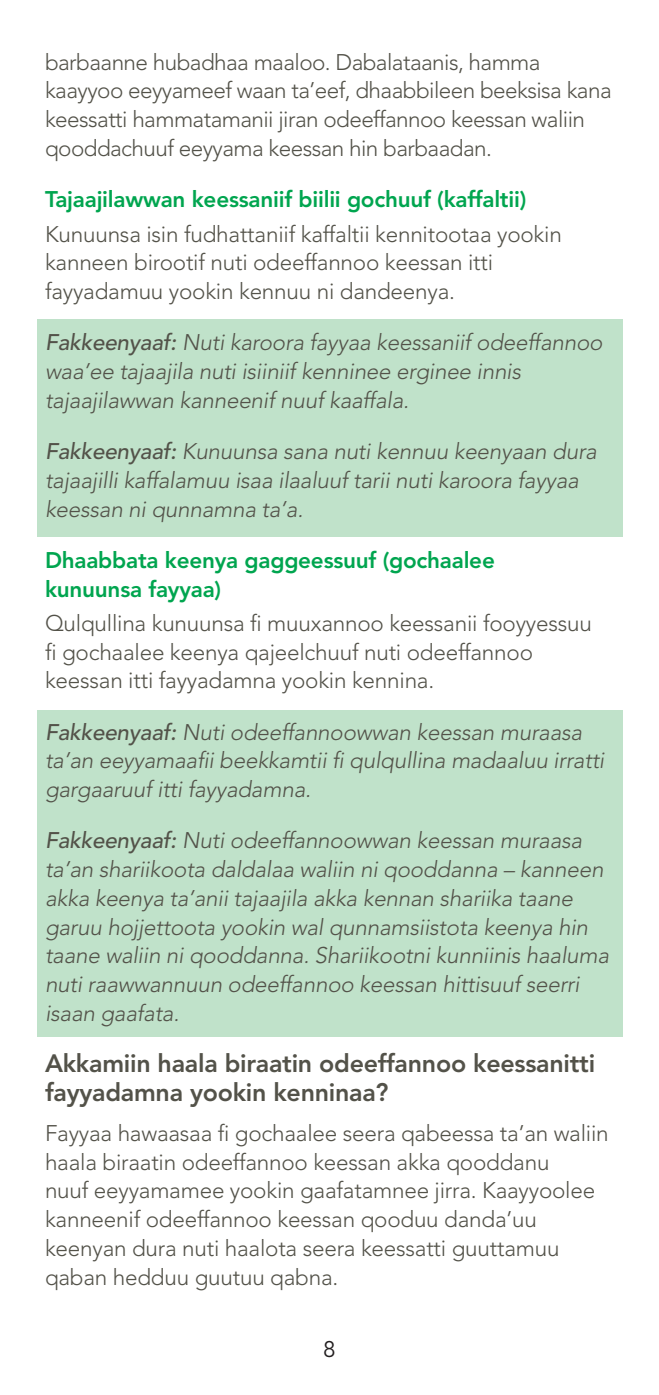
<style>
.page{position:relative;width:659px;height:1395px;background:#fff}
.page>*{position:absolute;margin:0;border:0;box-sizing:border-box;transform-origin:0 0}
.t1{font:800 25px/28.8px "Avenir";letter-spacing:-.01em;color:#535249}
.t2{font:italic 300 22.5px/28.8px "Avenir";letter-spacing:-.01em;color:#535249}
.t3{font:300 22.5px/28.8px "Avenir";letter-spacing:-.01em;color:#535249}
.t4{font:800 22.5px/28.8px "Avenir";letter-spacing:-.01em;color:#00a54f}
.t5{font:22.5px "Avenir";color:#231f20}
.s1{font-weight:500}
</style>
<div class="page">
<div style="left:38px;top:319px;width:585px;height:218px;background:#c0e2ca"></div>
<div style="left:38px;top:710px;width:585px;height:326px;background:#c0e2ca"></div>
<p class="t3" style="left:45px;top:47px;width:568px">barbaanne hubadhaa maaloo. Dabalataanis, hamma kaayyoo eeyyameef waan ta’eef, dhaabbileen beeksisa kana keessatti hammatamanii jiran odeeffannoo keessan waliin qooddachuuf eeyyama keessan hin barbaadan.</p>
<p class="t4" style="left:45px;top:185px;width:483px">Tajaajilawwan keessaniif biilii gochuuf (kaffaltii)</p>
<p class="t3" style="left:45px;top:219px;width:518px">Kunuunsa isin fudhattaniif kaffaltii kennitootaa yookin kanneen birootif nuti odeeffannoo keessan itti fayyadamuu yookin kennuu ni dandeenya.</p>
<p class="t2" style="left:45px;top:328px;width:559px"><span class="s1">Fakkeenyaaf:</span> Nuti karoora fayyaa keessaniif odeeffannoo waa’ee tajaajila nuti isiiniif kenninee erginee innis tajaajilawwan kanneenif nuuf kaaffala.</p>
<p class="t2" style="left:45px;top:437px;width:553px"><span class="s1">Fakkeenyaaf:</span> Kunuunsa sana nuti kennuu keenyaan dura tajaajilli kaffalamuu isaa ilaaluuf tarii nuti karoora fayyaa keessan ni qunnamna ta’a.</p>
<p class="t4" style="left:45px;top:546px;width:451px">Dhaabbata keenya gaggeessuuf (gochaalee kunuunsa fayyaa)</p>
<p class="t3" style="left:45px;top:609px;width:548px">Qulqullina kunuunsa fi muuxannoo keessanii fooyyessuu fi gochaalee keenya qajeelchuuf nuti odeeffannoo keessan itti fayyadamna yookin kennina.</p>
<p class="t2" style="left:45px;top:718px;width:561px"><span class="s1">Fakkeenyaaf:</span> Nuti odeeffannoowwan keessan muraasa ta’an eeyyamaafii beekkamtii fi qulqullina madaaluu irratti gargaaruuf itti fayyadamna.</p>
<p class="t2" style="left:45px;top:826px;width:565px"><span class="s1">Fakkeenyaaf:</span> Nuti odeeffannoowwan keessan muraasa ta’an shariikoota daldalaa waliin ni qooddanna – kanneen akka keenya ta’anii tajaajila akka kennan shariika taane garuu hojjettoota yookin wal qunnamsiistota keenya hin taane waliin ni qooddanna. Shariikootni kunniinis haaluma nuti raawwannuun odeeffannoo keessan hittisuuf seerri isaan gaafata.</p>
<p class="t1" style="left:45px;top:1049px;width:552px">Akkamiin haala biraatin odeeffannoo keessanitti fayyadamna yookin kenninaa?</p>
<p class="t3" style="left:45px;top:1119px;width:565px">Fayyaa hawaasaa fi gochaalee seera qabeessa ta’an waliin haala biraatin odeeffannoo keessan akka qooddanu<br>nuuf eeyyamamee yookin gaafatamnee jirra. Kaayyoolee kanneenif odeeffannoo keessan qooduu danda’uu keenyan dura nuti haalota seera keessatti guuttamuu qaban hedduu guutuu qabna.</p>
<p class="t5" style="left:323px;top:1336px;width:14px">8</p>
</div>
